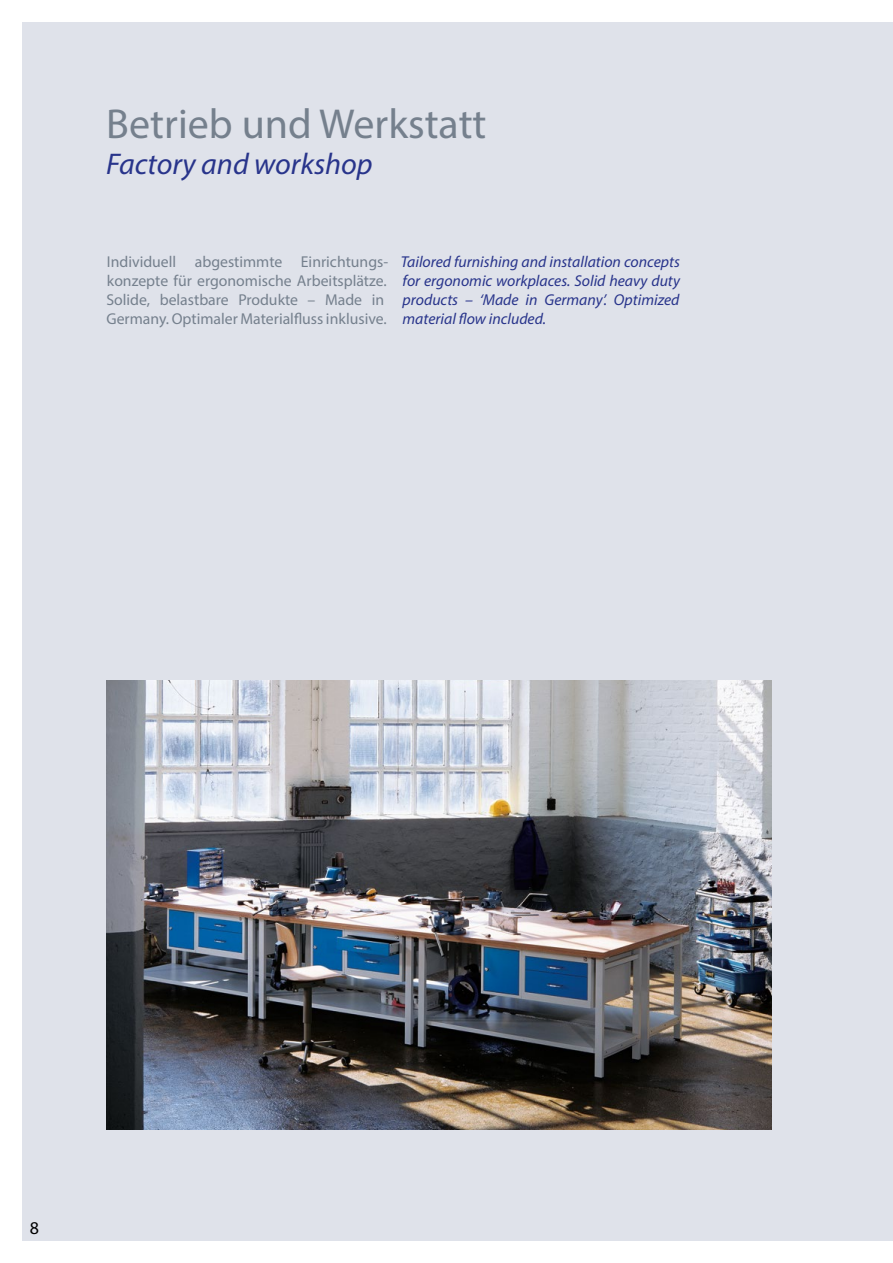
<style>
.page{position:relative;width:893px;height:1263px;background:#dfe2ea}
.page>*{position:absolute;margin:0;border:0;box-sizing:border-box;transform-origin:0 0}
.t1{font:42px "Myriad Pro";color:#75808d}
.t2{font:italic 30px "Myriad Pro";color:#28348b}
.t3{font:18px "Myriad Pro";color:#000}
.t4{font:15.75px/18.9px "Myriad Pro";color:#75808d}
.t5{font:italic 15.75px/18.9px "Myriad Pro";color:#28348b;text-align:justify}
</style>
<div class="page">
<div style="left:0;top:0;width:21px;height:1263px;background:#fff"></div>
<div style="left:0;top:0;width:893px;height:21px;background:#fff"></div>
<div style="left:0;top:1242px;width:893px;height:21px;background:#fff"></div>
<img style="left:106px;top:680px;width:665px;height:450px">
<h1 class="t1" style="left:106px;top:98px;width:382px">Betrieb und Werkstatt</h1>
<h2 class="t2" style="left:106px;top:145px;width:268px">Factory and workshop</h2>
<p class="t4" style="left:106px;top:252px;width:283px">Individuell abgestimmte Einrichtungs&shy;konzepte für ergonomische Arbeitsplätze.<br>Solide, belastbare Produkte – Made in Germany. Optimaler Materialfluss inklusive.</p>
<p class="t5" style="left:401px;top:252px;width:281px">Tailored furnishing and installation concepts for ergonomic workplaces. Solid heavy duty products – ‘Made in Germany’. Optimized material flow included.</p>
<p class="t3" style="left:30px;top:1217px;width:11px">8</p>
</div>
